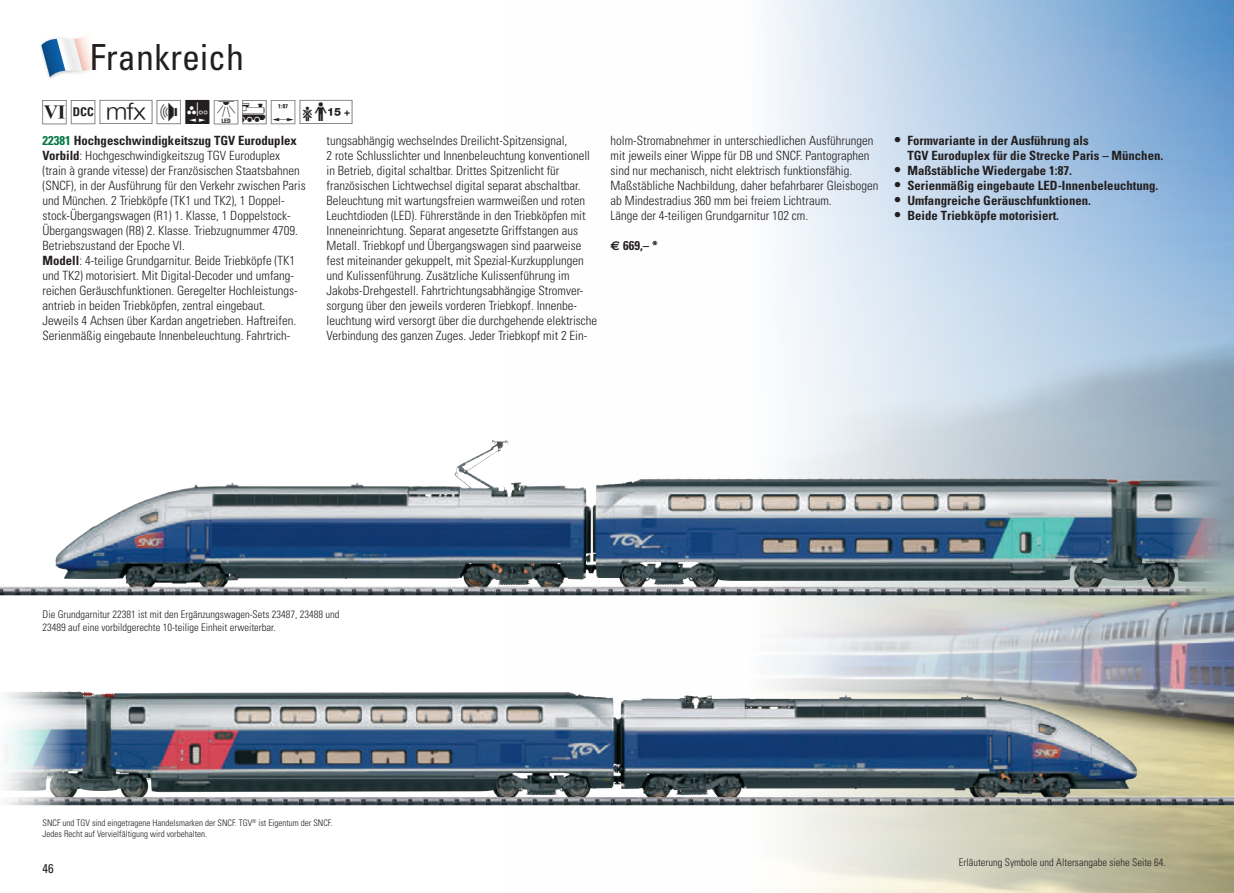
<style>
.page{position:relative;width:1234px;height:893px;background:#fff}
.page>*{position:absolute;margin:0;border:0;box-sizing:border-box;transform-origin:0 0}
.t1{font:condensed 36px "Univers LT Std";color:#231f20}
.t2{font:30px "Trix Piktos";color:#231f20}
.t3{font:300 condensed 12.75px/15px "Univers LT Std";color:#231f20}
.t4{font:700 condensed 12.75px/15px "Univers LT Std";color:#231f20}
.t5{font:condensed 12.75px "Univers LT Std";color:#231f20}
.t6{font:300 condensed 10.5px/12.6px "Univers LT Std";color:#231f20}
.t7{font:300 condensed 9px/10.5px "Univers LT Std";color:#231f20}
.s1{color:#007742}
.s2{font-weight:700}
.s3{font-family:"Euro Sans";font-stretch:normal}
.s4{font-size:15px}
</style>
<div class="page">
<img style="left:505px;top:0;width:728px;height:893px">
<svg style="left:41px;top:36px;width:54px;height:41px"></svg>
<img style="left:0;top:440px;width:1233px;height:155px">
<img style="left:4px;top:691px;width:1229px;height:114px">
<h1 class="t1" style="left:90px;top:35px;width:155px">Frankreich</h1>
<h2 class="t2" style="left:43px;top:96px;width:316px">_§`!P(Y|\</h2>
<p class="t4" style="left:43px;top:133px;width:256px"><span class="s1">22381</span> Hochgeschwindigkeitszug TGV Euroduplex</p>
<p class="t3" style="left:326px;top:133px;width:272px">tungsabhängig wechselndes Dreilicht-Spitzensignal,<br>2 rote Schlusslichter und Innenbeleuchtung konventionell in Betrieb, digital schaltbar. Drittes Spitzenlicht für französischen Lichtwechsel digital separat abschaltbar.<br>Beleuchtung mit wartungsfreien warmweißen und roten Leuchtdioden (LED). Führerstände in den Triebköpfen mit Inneneinrichtung. Separat angesetzte Griffstangen aus Metall. Triebkopf und Übergangswagen sind paarweise fest miteinander gekuppelt, mit Spezial-Kurzkupplungen und Kulissenführung. Zusätzliche Kulissenführung im Jakobs-Drehgestell. Fahrtrichtungsabhängige Stromver&shy;sorgung über den jeweils vorderen Triebkopf. Innenbe&shy;leuchtung wird versorgt über die durchgehende elektrische Verbindung des ganzen Zuges. Jeder Triebkopf mit 2 Ein-</p>
<p class="t3" style="left:43px;top:148px;width:264px"><span class="s2">Vorbild</span>: Hochgeschwindigkeitszug TGV Euroduplex (train à grande vitesse) der Französischen Staatsbahnen (SNCF), in der Ausführung für den Verkehr zwischen Paris und München. 2 Triebköpfe (TK1 und TK2), 1 Doppel&shy;stock-Übergangswagen (R1) 1. Klasse, 1 Doppelstock-Übergangswagen (R8) 2. Klasse. Triebzugnummer 4709.<br>Betriebszustand der Epoche VI.<br><span class="s2">Modell</span>: 4-teilige Grundgarnitur. Beide Triebköpfe (TK1 und TK2) motorisiert. Mit Digital-Decoder und umfang&shy;reichen Geräuschfunktionen. Geregelter Hochleistungs&shy;antrieb in beiden Triebköpfen, zentral eingebaut.<br>Jeweils 4 Achsen über Kardan angetrieben. Haftreifen.<br>Serienmäßig eingebaute Innenbeleuchtung. Fahrtrich-</p>
<p class="t3" style="left:610px;top:133px;width:269px">holm-Stromabnehmer in unterschiedlichen Ausführungen mit jeweils einer Wippe für DB und SNCF. Pantographen sind nur mechanisch, nicht elektrisch funktionsfähig.<br>Maßstäbliche Nachbildung, daher befahrbarer Gleisbogen ab Mindestradius 360 mm bei freiem Lichtraum.<br>Länge der 4-teiligen Grundgarnitur 102 cm.</p>
<p class="t4" style="left:610px;top:238px;width:49px"><span class="s3">€</span> 669,– *</p>
<p class="t4" style="left:907px;top:133px;width:257px;text-indent:-13px"><span class="s4">•</span> Formvariante in der Ausführung als<br>TGV Euroduplex für die Strecke Paris – München.</p>
<p class="t4" style="left:894px;top:163px;width:179px"><span class="s4">•</span> Maßstäbliche Wiedergabe 1:87.</p>
<p class="t4" style="left:894px;top:178px;width:265px"><span class="s4">•</span> Serienmäßig eingebaute LED-Innenbeleuchtung.</p>
<p class="t4" style="left:894px;top:193px;width:198px"><span class="s4">•</span> Umfangreiche Geräuschfunktionen.</p>
<p class="t4" style="left:894px;top:208px;width:166px"><span class="s4">•</span> Beide Triebköpfe motorisiert.</p>
<p class="t6" style="left:43px;top:608px;width:298px">Die Grundgarnitur 22381 ist mit den Ergänzungswagen-Sets 23487, 23488 und<br>23489 auf eine vorbildgerechte 10-teilige Einheit erweiterbar.</p>
<p class="t7" style="left:43px;top:818px;width:291px">SNCF und TGV sind eingetragene Handelsmarken der SNCF. TGV<sup>®</sup> ist Eigentum der SNCF.<br>Jedes Recht auf Vervielfältigung wird vorbehalten.</p>
<p class="t5" style="left:43px;top:861px;width:13px">46</p>
<p class="t6" style="left:958px;top:855px;width:208px">Erläuterung Symbole und Altersangabe siehe Seite 64.</p>
</div>
